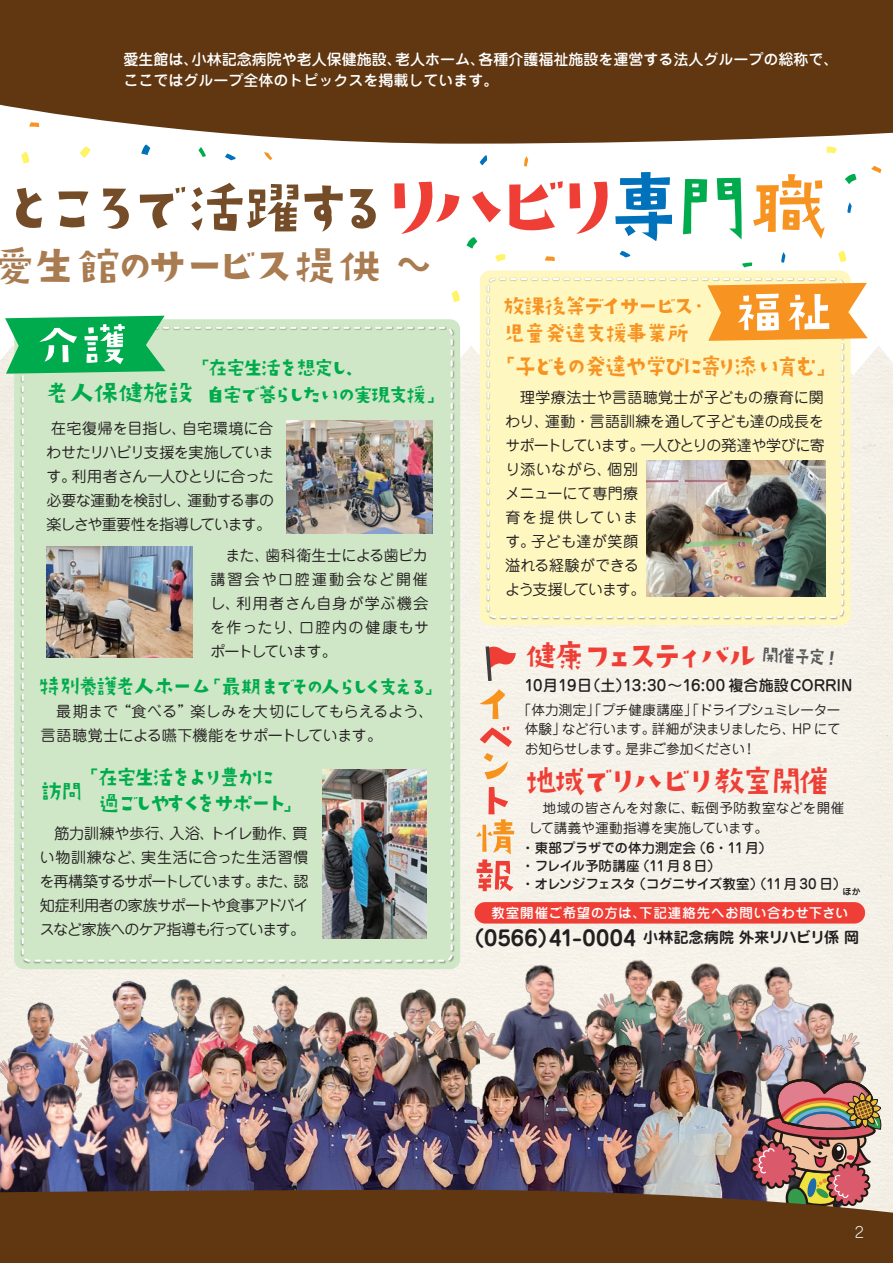
<style>
.page{position:relative;width:893px;height:1263px;background:#fff}
.page>*{position:absolute;margin:0;border:0;box-sizing:border-box;transform-origin:0 0}
.t1{font:63.75px "TA kirigirisu";letter-spacing:-.3em;color:#744c27}
.t2{font:46.05px "TA kirigirisu";letter-spacing:-.2em;color:#a97b50}
.t3{font:35.1px "TA kirigirisu";letter-spacing:-.16em;color:#ee3e35;scale:.95 1}
.t4{font:35.1px "TA kirigirisu";letter-spacing:-.26em;color:#ee3e35;scale:.95 1}
.t5{font:25.95px "TA kirigirisu";letter-spacing:-.25em;color:#f79321;scale:.95 1}
.t6{font:24px/27px "TA kirigirisu";letter-spacing:-.15em;color:#f79321}
.t7{font:23.55px/25.5px "TA kirigirisu";letter-spacing:-.23em;color:#00ab4d}
.t8{font:22.05px/26.5px "TA kirigirisu";letter-spacing:-.2em;color:#00ab4d}
.t9{font:22.05px "TA kirigirisu";letter-spacing:-.3em;color:#00ab4d}
.t10{font:20.25px "TA kirigirisu";color:#57585a;scale:.95 1}
.t11{font:15px/24px "Jun 201 Pro";letter-spacing:-.015em;color:#231f20;text-align:justify}
.t12{font:15px/24px "Jun 201 Pro";letter-spacing:-.04em;color:#231f20;text-align:center}
.t13{font:500 15px/21px "Jun 34 Pro";color:#fff}
.t14{font:15px/24px "Jun 201 Pro";letter-spacing:.005em;color:#231f20}
.t15{font:500 15px "Jun 34 Pro";letter-spacing:.005em;color:#231f20}
.t16{font:700 15px "Jun 501 Pro";letter-spacing:.005em;color:#231f20}
.t17{font:300 15px "Jun 101 Pro";color:#fff}
.t18{font:13.5px/19.5px "Jun 201 Pro";color:#231f20;text-align:justify}
.t19{font:500 13.5px/18px "Jun 34 Pro";letter-spacing:-.03em;color:#231f20}
.t20{font:13.5px/19.5px "Jun 201 Pro";letter-spacing:.035em;color:#231f20}
.t21{font:500 13.5px "Jun 34 Pro";letter-spacing:.045em;color:#fff}
.t22{font:500 9px "Jun 34 Pro";color:#231f20}
.s1{font-size:83.4px;color:#ee3e35}
.s2{font-size:83.4px;color:#0072bc}
.s3{font-size:83.4px;color:#00ab4d}
.s4{font-size:83.4px;color:#f79321}
.s5{font-size:27.3px}
.s6{font-size:23.55px}
.s7{font-size:21px}
</style>
<div class="page">
<div style="left:0;top:375px;width:893px;height:815px;background:#f5f1e8"></div>
<svg style="left:0;top:146px;width:893px;height:229px"></svg>
<div style="left:14px;top:319px;width:446px;height:650px;background:#cfe7c6;border-radius:10px"></div>
<img style="left:20px;top:326px;width:435px;height:638px">
<div style="left:22px;top:327px;width:431px;height:635px;border:2px dashed #fff;border-radius:6px"></div>
<div style="left:480px;top:271px;width:371px;height:354px;background:#fef7c0;border-radius:10px"></div>
<img style="left:486px;top:277px;width:359px;height:343px">
<div style="left:487px;top:278px;width:356px;height:340px;border:2px dashed #fff;border-radius:6px"></div>
<img style="left:0;top:978px;width:148px;height:58px">
<img style="left:460px;top:944px;width:379px;height:86px">
<img style="left:549px;top:978px;width:316px;height:94px">
<img style="left:148px;top:977px;width:332px;height:59px">
<img style="left:165px;top:1030px;width:644px;height:160px">
<img style="left:0;top:1036px;width:223px;height:154px">
<img style="left:750px;top:1072px;width:137px;height:118px">
<img style="left:287px;top:420px;width:145px;height:113px">
<img style="left:47px;top:546px;width:145px;height:111px">
<img style="left:647px;top:461px;width:178px;height:135px">
<img style="left:323px;top:769px;width:103px;height:170px">
<svg style="left:480px;top:689px;width:25px;height:30px"></svg>
<svg style="left:480px;top:726px;width:32px;height:21px"></svg>
<svg style="left:484px;top:753px;width:24px;height:26px"></svg>
<svg style="left:476px;top:787px;width:38px;height:104px;background:#f4c1aa"></svg>
<svg style="left:486px;top:644px;width:30px;height:37px"></svg>
<div style="left:474px;top:902px;width:391px;height:21px;background:#ee3e35;border-radius:11px"></div>
<div style="left:0;top:0;width:893px;height:144px;background:#603711"></div>
<svg style="left:225px;top:154px;width:11px;height:6px"></svg>
<svg style="left:264px;top:152px;width:8px;height:8px"></svg>
<svg style="left:141px;top:144px;width:9px;height:11px"></svg>
<svg style="left:80px;top:147px;width:11px;height:11px"></svg>
<svg style="left:21px;top:152px;width:8px;height:12px"></svg>
<svg style="left:620px;top:251px;width:10px;height:6px"></svg>
<svg style="left:480px;top:155px;width:7px;height:10px"></svg>
<svg style="left:524px;top:156px;width:4px;height:11px"></svg>
<svg style="left:781px;top:252px;width:4px;height:11px"></svg>
<svg style="left:847px;top:202px;width:5px;height:11px"></svg>
<svg style="left:742px;top:262px;width:10px;height:5px"></svg>
<svg style="left:198px;top:147px;width:8px;height:10px"></svg>
<svg style="left:29px;top:122px;width:10px;height:5px"></svg>
<svg style="left:466px;top:237px;width:11px;height:12px"></svg>
<svg style="left:495px;top:254px;width:10px;height:8px"></svg>
<svg style="left:452px;top:290px;width:8px;height:12px"></svg>
<svg style="left:838px;top:250px;width:8px;height:12px"></svg>
<svg style="left:545px;top:256px;width:10px;height:5px"></svg>
<svg style="left:845px;top:174px;width:11px;height:10px"></svg>
<svg style="left:827px;top:146px;width:10px;height:7px"></svg>
<svg style="left:871px;top:166px;width:10px;height:7px"></svg>
<div style="left:0;top:1190px;width:893px;height:73px;background:#603711"></div>
<svg style="left:5px;top:316px;width:161px;height:58px;background:#21b461"></svg>
<svg style="left:707px;top:283px;width:161px;height:58px;background:#f8a23c"></svg>
<p class="t13" style="left:124px;top:48px;width:716px">愛生館は、小林記念病院や老人保健施設、老人ホーム、各種介護福祉施設を運営する法人グループの総称で、ここではグループ全体のトピックスを掲載しています。</p>
<h1 class="t1" style="left:-4px;top:176px;width:837px">ところで活躍する<span class="s1">リハビリ</span><span class="s2">専</span><span class="s3">門</span><span class="s4">職</span></h1>
<h2 class="t2" style="left:-8px;top:243px;width:440px">愛生館のサービス提供 ̃</h2>
<h3 class="t8" style="left:44px;top:356px;width:405px;text-indent:145px">「在宅生活を想定し、<br><span class="s5">老人保健施設</span>自宅で暮らしたいの実現支援」</h3>
<p class="t12" style="left:47px;top:414px;width:229px">在宅復帰を目指し、自宅環境に合わせたリハビリ支援を実施しています。利用者さん一人ひとりに合った必要な運動を検討し、運動する事の楽しさや重要性を指導しています。</p>
<p class="t11" style="left:210px;top:541px;width:220px">　また、歯科衛生士による歯ピカ講習会や口腔運動会など開催し、利用者さん自身が学ぶ機会を作ったり、口腔内の健康もサポートしています。</p>
<h3 class="t9" style="left:38px;top:675px;width:408px"><span class="s6">特別養護老人ホーム</span>「最期までその人らしく支える」</h3>
<p class="t14" style="left:41px;top:697px;width:394px">　最期まで “食べる”楽しみを大切にしてもらえるよう、言語聴覚士による嚥下機能をサポートしています。</p>
<h3 class="t7" style="left:40px;top:779px;width:45px">訪問</h3>
<h3 class="t7" style="left:98px;top:766px;width:208px;text-indent:-21px">「在宅生活をより豊かに過ごしやすくをサポート」</h3>
<p class="t11" style="left:40px;top:820px;width:270px">　筋力訓練や歩行、入浴、トイレ動作、買い物訓練など、実生活に合った生活習慣を再構築するサポートしています。また、認知症利用者の家族サポートや食事アドバイスなど家族へのケア指導も行っています。</p>
<h3 class="t6" style="left:502px;top:294px;width:210px">放課後等デイサービス・児童発達支援事業所</h3>
<h3 class="t5" style="left:493px;top:353px;width:366px">「子どもの発達や学びに寄り添い育む」</h3>
<p class="t11" style="left:505px;top:383px;width:321px;text-align:left">　理学療法士や言語聴覚士が子どもの療育に関わり、運動・言語訓練を通して子ども達の成長をサポートしています。一人ひとりの発達や学びに寄り添いながら、個別<br>メニューにて専門療<br>育を提供していま<br>す。子ども達が笑顔<br>溢れる経験ができる<br>よう支援しています。</p>
<h3 class="t4" style="left:525px;top:638px;width:248px">健康フェスティバル</h3>
<h3 class="t10" style="left:761px;top:645px;width:86px;rotate:2deg">開催予定！</h3>
<p class="t18" style="left:525px;top:698px;width:317px;text-indent:-7px">「体力測定」「プチ健康講座」「ドライブシュミレーター体験」など行います。詳細が決まりましたら、HP にてお知らせします。是非ご参加ください！</p>
<p class="t15" style="left:525px;top:673px;width:329px">10月19日（土）13:30～16:00 複合施設CORRIN</p>
<h3 class="t3" style="left:525px;top:763px;width:324px">地域でリハビリ教室開催</h3>
<p class="t20" style="left:529px;top:797px;width:317px">　地域の皆さんを対象に、転倒予防教室などを開催して講義や運動指導を実施しています。</p>
<p class="t19" style="left:521px;top:838px;width:326px">・東部プラザでの体力測定会（6・11月）<br>・フレイル予防講座（11月 8 日）<br>・オレンジフェスタ（コグニサイズ教室）（11月 30 日）</p>
<p class="t16" style="left:463px;top:925px;width:397px"><span class="s7">（0566）41-0004</span> 小林記念病院 外来リハビリ係 岡</p>
<p class="t22" style="left:843px;top:884px;width:20px">ほか</p>
<p class="t21" style="left:491px;top:902px;width:359px">教室開催ご希望の方は、下記連絡先へお問い合わせ下さい</p>
<p class="t17" style="left:855px;top:1220px;width:11px">2</p>
</div>
